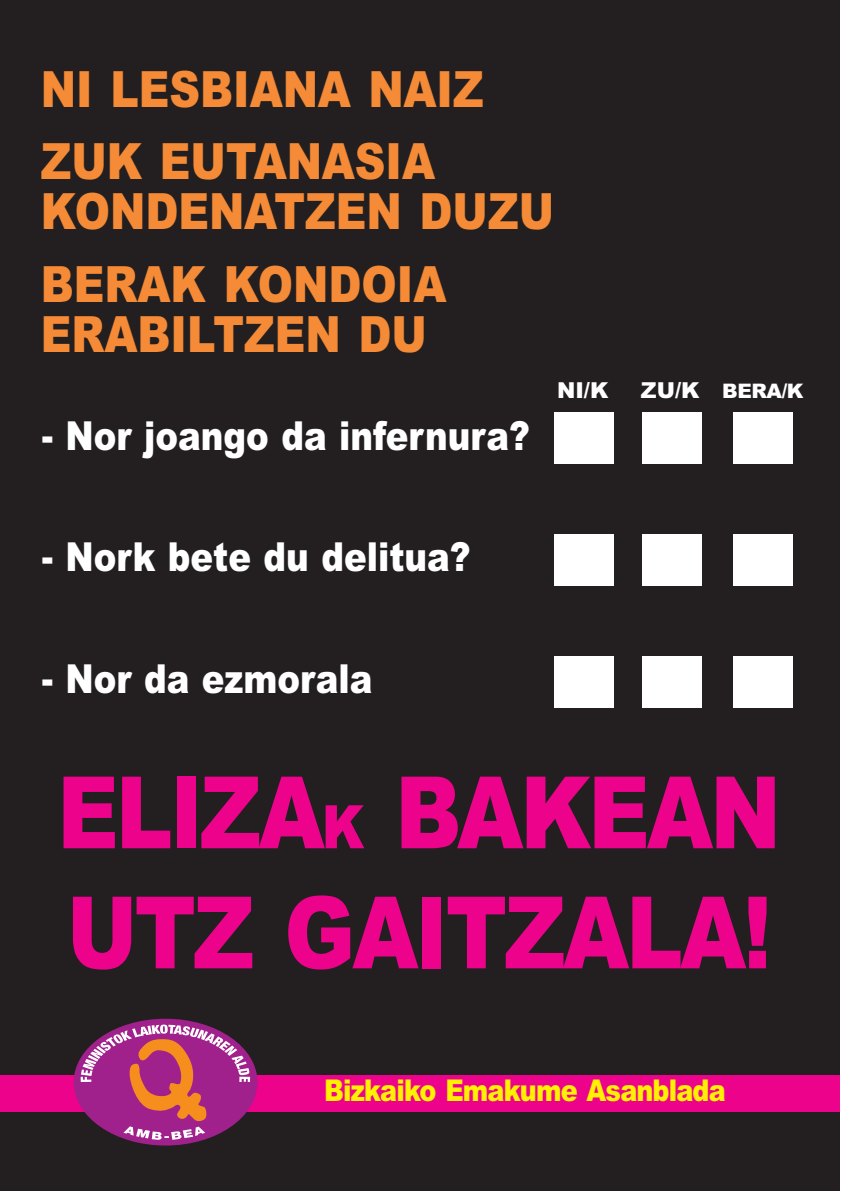
<style>
.page{position:relative;width:842px;height:1193px;background:#fff}
.page>*{position:absolute;margin:0;border:0;box-sizing:border-box;transform-origin:0 0}
.t1{font:900 100px/120px "Arial";letter-spacing:-.035em;color:#ed028c;scale:.85 1}
.t2{font:900 50px/72.7px "Arial";color:#f58b37;scale:.85 1}
.t3{font:900 40px "Arial";color:#fff;scale:.85 1}
.t4{font:900 30px "Arial";letter-spacing:-.035em;color:#fff101;scale:.85 1}
.t5{font:900 22px "Arial";color:#fff}
.t6{font:900 20px "Arial";color:#fff}
.s1{font-size:22px}
.s2{font-size:60px}
</style>
<div class="page">
<div style="left:0;top:0;width:840px;height:1190px;background:#231f20"></div>
<div style="left:554px;top:412px;width:60px;height:51px;background:#fff"></div>
<div style="left:643px;top:412px;width:59px;height:51px;background:#fff"></div>
<div style="left:733px;top:412px;width:60px;height:51px;background:#fff"></div>
<div style="left:554px;top:534px;width:60px;height:51px;background:#fff"></div>
<div style="left:643px;top:534px;width:59px;height:51px;background:#fff"></div>
<div style="left:733px;top:534px;width:60px;height:51px;background:#fff"></div>
<div style="left:554px;top:656px;width:60px;height:51px;background:#fff"></div>
<div style="left:643px;top:656px;width:59px;height:51px;background:#fff"></div>
<div style="left:733px;top:656px;width:60px;height:51px;background:#fff"></div>
<div style="left:0;top:1074px;width:840px;height:37px;background:#ed028c"></div>
<div style="left:74px;top:1018px;width:183px;height:127px;background:#a0218c;border-radius:50%"></div>
<svg style="left:81px;top:1024px;width:169px;height:115px"></svg>
<p class="t2" style="left:41px;top:58px;width:523px">NI LESBIANA NAIZ<br>ZUK EUTANASIA</p>
<p class="t2" style="left:41px;top:180px;width:605px">KONDENATZEN DUZU<br>BERAK KONDOIA</p>
<p class="t2" style="left:41px;top:303px;width:456px">ERABILTZEN DU</p>
<p class="t3" style="left:42px;top:421px;width:576px">- Nor joango da infernura?</p>
<p class="t5" style="left:557px;top:382px;width:53px">NI/K</p>
<p class="t6" style="left:641px;top:383px;width:164px"><span class="s1">ZU/K</span> BERA/K</p>
<p class="t3" style="left:42px;top:543px;width:506px">- Nork bete du delitua?</p>
<p class="t3" style="left:42px;top:664px;width:391px">- Nor da ezmorala</p>
<h1 class="t1" style="left:57px;top:763px;width:853px">ELIZA<span class="s2">K</span> BAKEAN<br>UTZ GAITZALA!</h1>
<p class="t4" style="left:324px;top:1079px;width:474px">Bizkaiko Emakume Asanblada</p>
</div>
